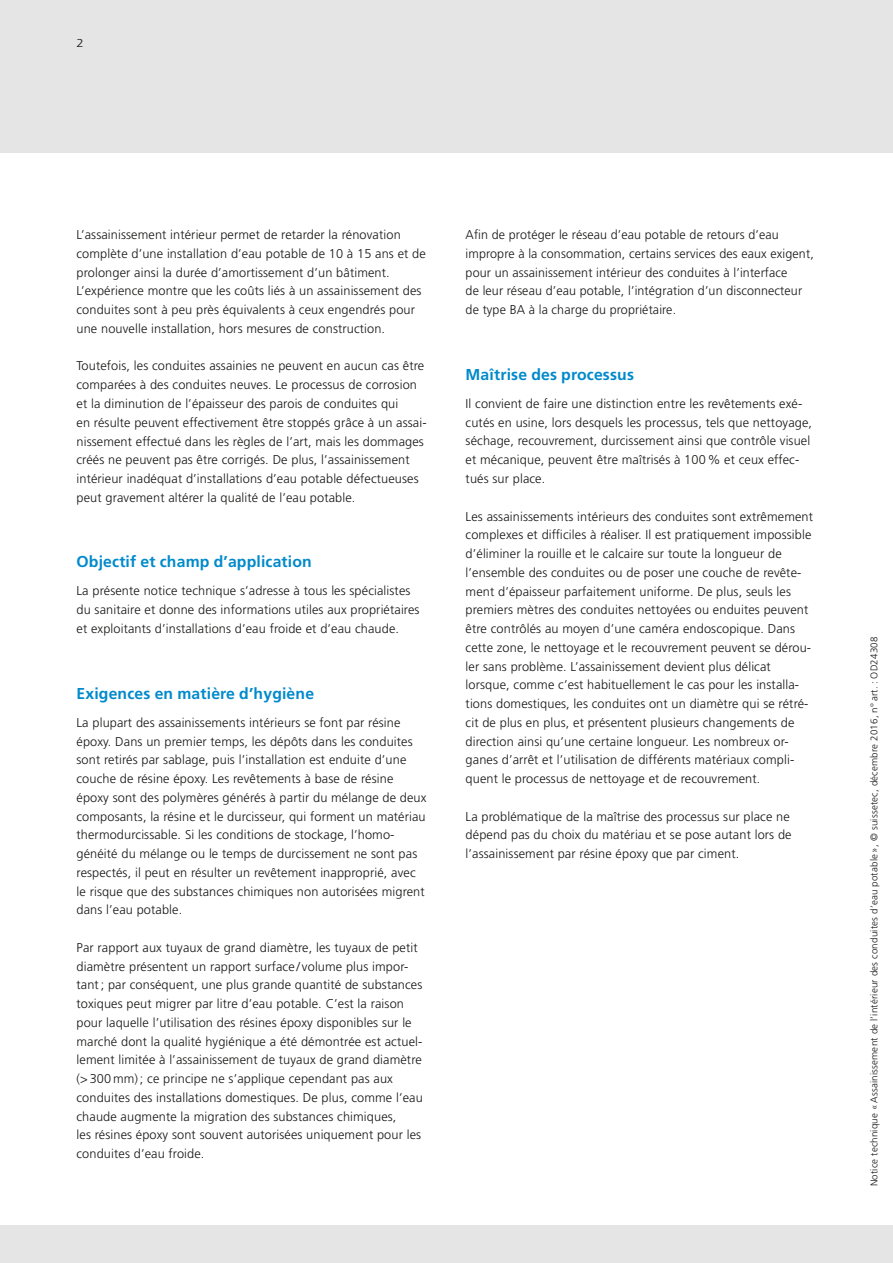
<style>
.page{position:relative;width:893px;height:1263px;background:#e5e5e5}
.page>*{position:absolute;margin:0;border:0;box-sizing:border-box;transform-origin:0 0}
.t1{font:700 15.75px "Frutiger LT Std";letter-spacing:.01em;color:#008acb}
.t2{font:300 12.75px/18.8px "Frutiger LT Std";letter-spacing:.01em;color:#181716}
.t3{font:300 11.55px "Frutiger LT Std";color:#181716;scale:1.14 1}
.t4{font:300 9.75px "Frutiger LT Std";letter-spacing:.02em;color:#181716}
</style>
<div class="page">
<div style="left:0;top:153px;width:893px;height:1072px;background:#fff"></div>
<p class="t3" style="left:77px;top:36px;width:8px">2</p>
<p class="t2" style="left:77px;top:226px;width:351px">L’assainissement intérieur permet de retarder la rénovation complète d’une installation d’eau potable de 10 à 15 ans et de prolonger ainsi la durée d’amortissement d’un bâtiment.<br>L’expérience montre que les coûts liés à un assainissement des conduites sont à peu près équivalents à ceux engendrés pour une nouvelle installation, hors mesures de construction.</p>
<p class="t2" style="left:77px;top:357px;width:352px">Toutefois, les conduites assainies ne peuvent en aucun cas être comparées à des conduites neuves. Le processus de corrosion et la diminution de l’épaisseur des parois de conduites qui<br>en résulte peuvent effectivement être stoppés grâce à un assai&shy;nissement effectué dans les règles de l’art, mais les dommages créés ne peuvent pas être corrigés. De plus, l’assainissement intérieur inadéquat d’installations d’eau potable défectueuses peut gravement altérer la qualité de l’eau potable.</p>
<p class="t1" style="left:77px;top:553px;width:237px">Objectif et champ d’application</p>
<p class="t2" style="left:77px;top:582px;width:345px">La présente notice technique s’adresse à tous les spécialistes du sanitaire et donne des informations utiles aux propriétaires et exploitants d’installations d’eau froide et d’eau chaude.</p>
<p class="t1" style="left:77px;top:684px;width:239px">Exigences en matière d’hygiène</p>
<p class="t2" style="left:77px;top:713px;width:351px">La plupart des assainissements intérieurs se font par résine époxy. Dans un premier temps, les dépôts dans les conduites sont retirés par sablage, puis l’installation est enduite d’une couche de résine époxy. Les revêtements à base de résine époxy sont des polymères générés à partir du mélange de deux composants, la résine et le durcisseur, qui forment un matériau thermodurcissable. Si les conditions de stockage, l’homo&shy;généité du mélange ou le temps de durcissement ne sont pas respectés, il peut en résulter un revêtement inapproprié, avec le risque que des substances chimiques non autorisées migrent dans l’eau potable.</p>
<p class="t2" style="left:77px;top:938px;width:348px">Par rapport aux tuyaux de grand diamètre, les tuyaux de petit diamètre présentent un rapport surface / volume plus impor&shy;tant; par conséquent, une plus grande quantité de substances toxiques peut migrer par litre d’eau potable. C’est la raison pour laquelle l’utilisation des résines époxy disponibles sur le marché dont la qualité hygiénique a été démontrée est actuel&shy;lement limitée à l’assainissement de tuyaux de grand diamètre (&gt;300 mm) ; ce principe ne s’applique cependant pas aux conduites des installations domestiques. De plus, comme l’eau chaude augmente la migration des substances chimiques,<br>les résines époxy sont souvent autorisées uniquement pour les conduites d’eau froide.</p>
<p class="t2" style="left:466px;top:226px;width:350px">Afin de protéger le réseau d’eau potable de retours d’eau impropre à la consommation, certains services des eaux exigent, pour un assainissement intérieur des conduites à l’interface<br>de leur réseau d’eau potable, l’intégration d’un disconnecteur de type BA à la charge du propriétaire.</p>
<p class="t1" style="left:466px;top:365px;width:170px">Maîtrise des processus</p>
<p class="t2" style="left:466px;top:394px;width:348px">Il convient de faire une distinction entre les revêtements exé&shy;cutés en usine, lors desquels les processus, tels que nettoyage, séchage, recouvrement, durcissement ainsi que contrôle visuel et mécanique, peuvent être maîtrisés à 100% et ceux effec&shy;tués sur place.</p>
<p class="t2" style="left:466px;top:507px;width:349px">Les assainissements intérieurs des conduites sont extrêmement complexes et difficiles à réaliser. Il est pratiquement impossible d’éliminer la rouille et le calcaire sur toute la longueur de l’ensemble des conduites ou de poser une couche de revête&shy;ment d’épaisseur parfaitement uniforme. De plus, seuls les premiers mètres des conduites nettoyées ou enduites peuvent être contrôlés au moyen d’une caméra endoscopique. Dans cette zone, le nettoyage et le recouvrement peuvent se dérou&shy;ler sans problème. L’assainissement devient plus délicat lorsque, comme c’est habituellement le cas pour les installa&shy;tions domestiques, les conduites ont un diamètre qui se rétré&shy;cit de plus en plus, et présentent plusieurs changements de direction ainsi qu’une certaine longueur. Les nombreux or&shy;ganes d’arrêt et l’utilisation de différents matériaux compli&shy;quent le processus de nettoyage et de recouvrement.</p>
<p class="t2" style="left:466px;top:807px;width:327px">La problématique de la maîtrise des processus sur place ne dépend pas du choix du matériau et se pose autant lors de l’assainissement par résine époxy que par ciment.</p>
<p class="t4" style="left:869px;top:1186px;width:551px;rotate:-90deg">Notice technique «Assainissement de l’intérieur des conduites d’eau potable », © suissetec, décembre 2016, n° art. : OD24308</p>
</div>
